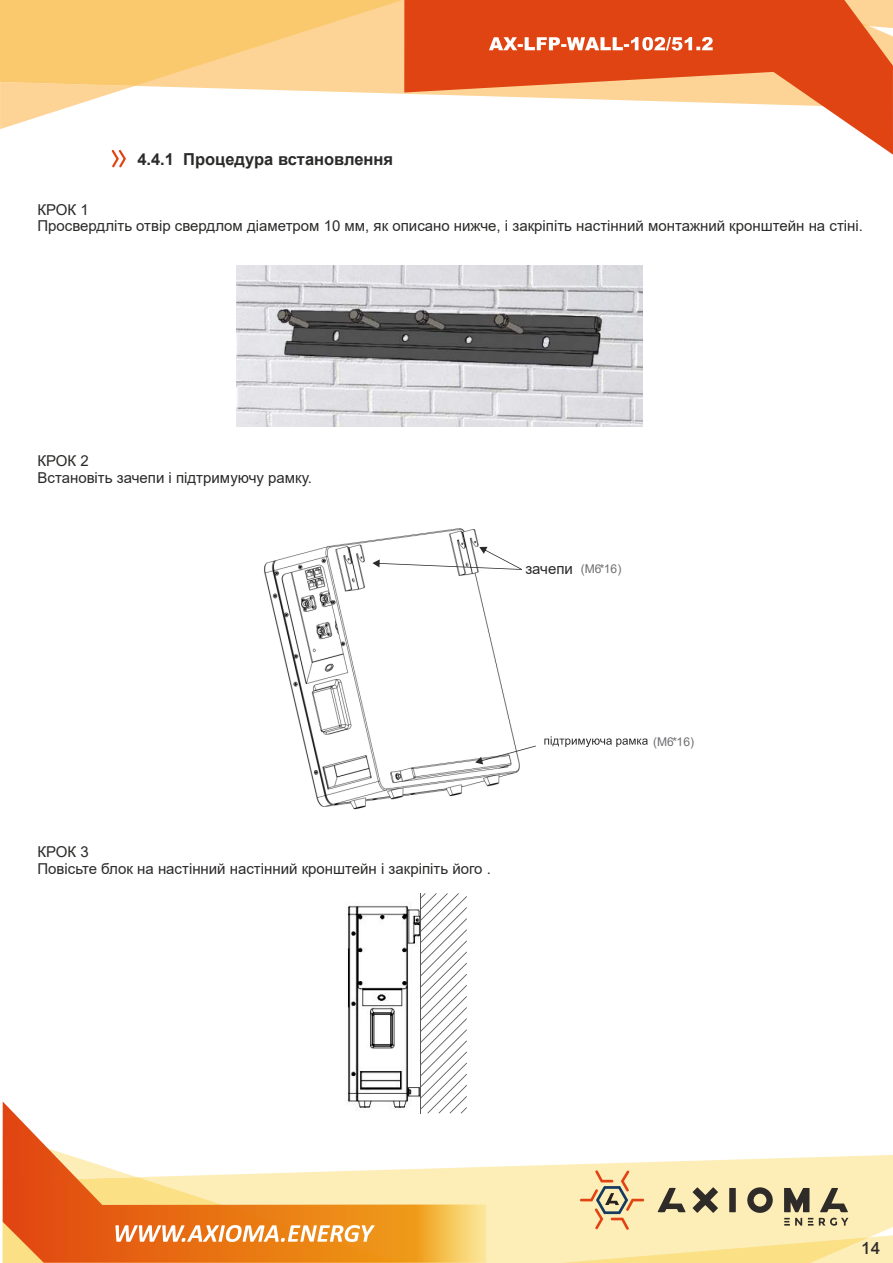
<style>
.page{position:relative;width:893px;height:1263px;background:#fff}
.page>*{position:absolute;margin:0;border:0;box-sizing:border-box;transform-origin:0 0}
.t1{font:18px "Arial Mdm";color:#2f2b28}
.t2{font:700 16.5px "Arial";color:#2b2a29}
.t3{font:15px/16.8px "Arial";color:#2b2a29}
.t4{font:12.15px "Arial";color:#6d6e71}
.s1{font-size:15px;color:#2b2a29}
</style>
<div class="page">
<svg style="left:487px;top:1155px;width:406px;height:108px;fill:#fdedb7"></svg>
<svg style="left:560px;top:1170px;width:333px;height:93px"></svg>
<svg style="left:3px;top:1102px;width:484px;height:161px"></svg>
<svg style="left:3px;top:1134px;width:399px;height:129px"></svg>
<svg style="left:0;top:0;width:402px;height:129px"></svg>
<svg style="left:404px;top:0;width:489px;height:155px;fill:#e04413"></svg>
<svg style="left:489px;top:37px;width:224px;height:13px"></svg>
<svg style="left:112px;top:150px;width:14px;height:18px"></svg>
<img style="left:237px;top:265px;width:405px;height:162px">
<img style="left:264px;top:528px;width:256px;height:282px">
<svg style="left:544px;top:736px;width:104px;height:11px"></svg>
<svg style="left:372px;top:547px;width:150px;height:23px"></svg>
<svg style="left:475px;top:746px;width:61px;height:18px"></svg>
<svg style="left:421px;top:893px;width:46px;height:220px"></svg>
<hr style="left:420px;top:893px;width:1px;height:220px;background:#58595b">
<img style="left:338px;top:905px;width:81px;height:217px">
<p class="t2" style="left:137px;top:148px;width:257px">4.4.1 Процедура встановлення</p>
<p class="t3" style="left:38px;top:201px;width:827px">КРОК 1<br>Просвердліть отвір свердлом діаметром 10 мм, як описано нижче, і закріпіть настінний монтажний кронштейн на стіні.</p>
<p class="t3" style="left:38px;top:452px;width:276px">КРОК 2<br>Встановіть зачепи і підтримуючу рамку.</p>
<p class="t4" style="left:525px;top:561px;width:97px"><span class="s1">зачепи</span> (M6*16)</p>
<p class="t3" style="left:38px;top:843px;width:455px">КРОК 3<br>Повісьте блок на настінний настінний кронштейн і закріпіть його .</p>
<p class="t4" style="left:653px;top:733px;width:42px">(M6*16)</p>
<p class="t1" style="left:863px;top:1238px;width:19px">14</p>
</div>
